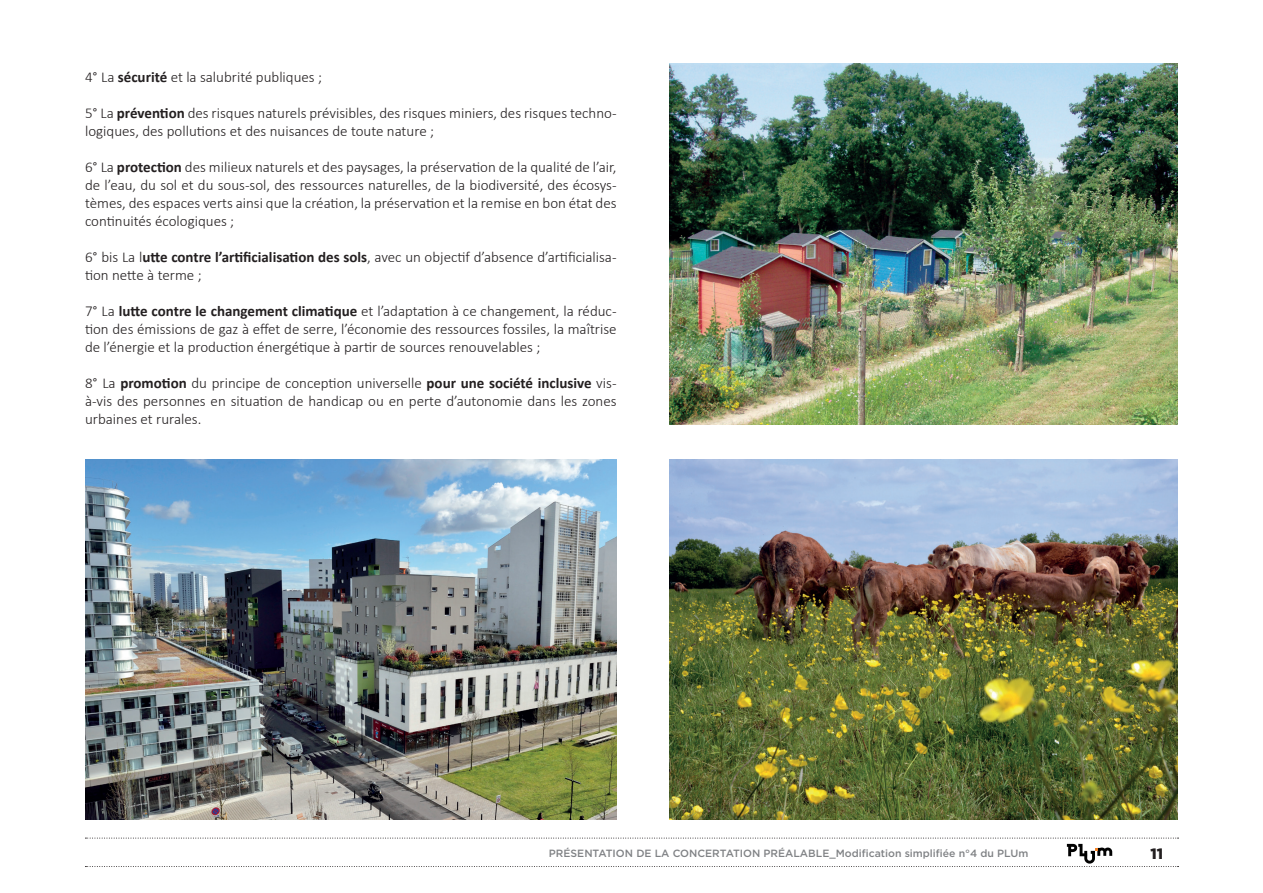
<style>
.page{position:relative;width:1263px;height:893px;background:#fff}
.page>*{position:absolute;margin:0;border:0;box-sizing:border-box;transform-origin:0 0}
.Texte_courant{font:300 15px/18px "Calibri";color:#231f20;text-align:justify}
.t1{font:900 15px "Gotham";color:#231f20}
.t2{font:500 10.5px "Gotham";color:#808285}
.s1{font-weight:700}
</style>
<div class="page">
<svg style="left:85px;top:838px;width:1093px;height:29px"></svg>
<img style="left:670px;top:460px;width:508px;height:360px">
<img style="left:85px;top:460px;width:532px;height:360px">
<img style="left:670px;top:64px;width:508px;height:361px">
<p class="Texte_courant" style="left:85px;top:68px;width:239px">4° La <span class="s1">sécurité</span> et la salubrité publiques ;</p>
<p class="Texte_courant" style="left:85px;top:104px;width:533px">5° La <span class="s1">prévention</span> des risques naturels prévisibles, des risques miniers, des risques techno&shy;logiques, des pollutions et des nuisances de toute nature ;</p>
<p class="Texte_courant" style="left:85px;top:158px;width:533px">6° La <span class="s1">protection</span> des milieux naturels et des paysages, la préservation de la qualité de l’air, de l’eau, du sol et du sous-sol, des ressources naturelles, de la biodiversité, des écosys&shy;tèmes, des espaces verts ainsi que la création, la préservation et la remise en bon état des continuités écologiques ;</p>
<p class="Texte_courant" style="left:85px;top:248px;width:533px">6° bis La l<span class="s1">utte contre l’artificialisation des sols</span>, avec un objectif d’absence d’artificialisa&shy;tion nette à terme ;</p>
<p class="Texte_courant" style="left:85px;top:302px;width:533px">7° La <span class="s1">lutte contre le changement climatique</span> et l’adaptation à ce changement, la réduc&shy;tion des émissions de gaz à effet de serre, l’économie des ressources fossiles, la maîtrise de l’énergie et la production énergétique à partir de sources renouvelables ;</p>
<p class="Texte_courant" style="left:85px;top:374px;width:533px">8° La <span class="s1">promotion</span> du principe de conception universelle <span class="s1">pour une société inclusive</span> vis&shy;à-vis des personnes en situation de handicap ou en perte d’autonomie dans les zones urbaines et rurales.</p>
<p class="t2" style="left:549px;top:846px;width:481px">PRÉSENTATION DE LA CONCERTATION PRÉALABLE_Modification simplifiée n°4 du PLUm</p>
<p class="t1" style="left:1150px;top:843px;width:14px">11</p>
</div>
